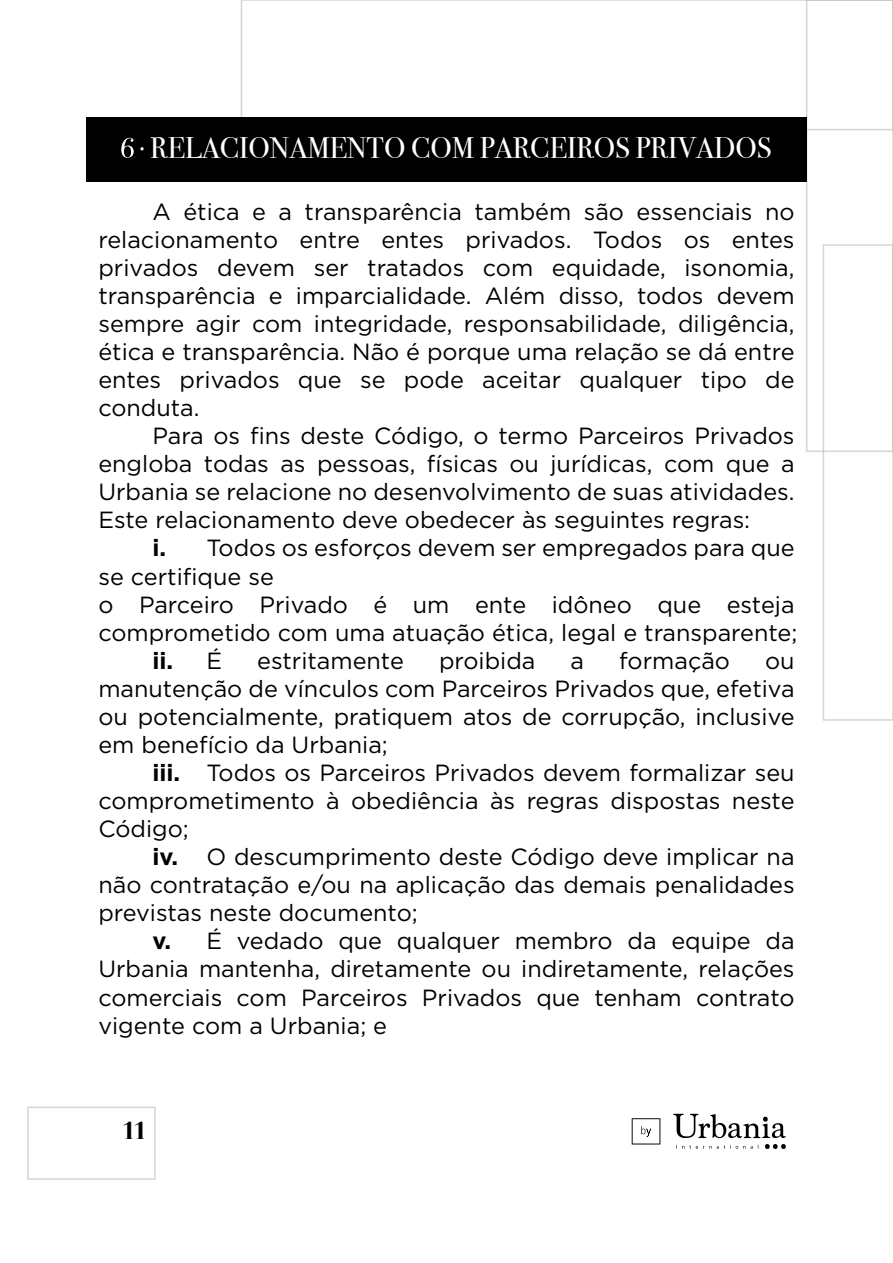
<style>
.page{position:relative;width:893px;height:1263px;background:#fff}
.page>*{position:absolute;margin:0;border:0;box-sizing:border-box;transform-origin:0 0}
.t1{font:29.7px "Bodoni Svty Two OSITCTT";color:#fff}
.t2{font:700 25.8px "Bodoni FLF";color:#000}
.t3{font:23.4px/28px "Gotham";color:#000;text-align:justify}
.t4{font:700 23.4px "Gotham";color:#000}
.s1{font-weight:700}
.s2{font-weight:400}
</style>
<div class="page">
<svg style="left:241px;top:0;width:565px;height:117px"></svg>
<svg style="left:27px;top:1106px;width:129px;height:74px"></svg>
<svg style="left:806px;top:0;width:87px;height:721px"></svg>
<svg style="left:632px;top:1118px;width:28px;height:26px"></svg>
<svg style="left:673px;top:1114px;width:113px;height:35px"></svg>
<div style="left:86px;top:117px;width:721px;height:65px;background:#000"></div>
<svg style="left:121px;top:138px;width:13px;height:20px"></svg>
<svg style="left:140px;top:147px;width:4px;height:3px"></svg>
<p class="t1" style="left:150px;top:131px;width:623px">RELACIONAMENTO COM PARCEIROS PRIVADOS</p>
<p class="t3" style="left:98px;top:197px;width:698px;text-indent:54px">A ética e a transparência também são essenciais no relacionamento entre entes privados. Todos os entes privados devem ser tratados com equidade, isonomia, transparência e imparcialidade. Além disso, todos devem sempre agir com integridade, responsabilidade, diligência, ética e transparência. Não é porque uma relação se dá entre entes privados que se pode aceitar qualquer tipo de conduta.</p>
<p class="t3" style="left:98px;top:421px;width:698px;text-indent:54px">Para os fins deste Código, o termo Parceiros Privados engloba todas as pessoas, físicas ou jurídicas, com que a Urbania se relacione no desenvolvimento de suas atividades.<br>Este relacionamento deve obedecer às seguintes regras:</p>
<p class="t3" style="left:152px;top:534px;width:644px"><span class="s1">i.</span> Todos os esforços devem ser empregados para que</p>
<p class="t3" style="left:98px;top:562px;width:177px">se certifique se</p>
<p class="t3" style="left:98px;top:590px;width:698px">o Parceiro Privado é um ente idôneo que esteja</p>
<p class="t3" style="left:98px;top:618px;width:700px">comprometido com uma atuação ética, legal e transparente;</p>
<p class="t4" style="left:152px;top:645px;width:71px">ii. <span class="s2">É</span></p>
<p class="t3" style="left:257px;top:646px;width:148px">estritamente</p>
<p class="t3" style="left:439px;top:646px;width:98px">proibida</p>
<p class="t3" style="left:571px;top:646px;width:15px">a</p>
<p class="t3" style="left:619px;top:646px;width:112px">formação</p>
<p class="t3" style="left:98px;top:646px;width:698px;text-indent:667px">ou manutenção de vínculos com Parceiros Privados que, efetiva ou potencialmente, pratiquem atos de corrupção, inclusive em benefício da Urbania;</p>
<p class="t3" style="left:98px;top:758px;width:698px;text-indent:54px"><span class="s1">iii.</span> Todos os Parceiros Privados devem formalizar seu comprometimento à obediência às regras dispostas neste Código;</p>
<p class="t3" style="left:98px;top:842px;width:698px;text-indent:54px"><span class="s1">iv.</span> O descumprimento deste Código deve implicar na não contratação e/ou na aplicação das demais penalidades previstas neste documento;</p>
<p class="t3" style="left:98px;top:926px;width:698px;text-indent:54px"><span class="s1">v.</span> É vedado que qualquer membro da equipe da Urbania mantenha, diretamente ou indiretamente, relações comerciais com Parceiros Privados que tenham contrato vigente com a Urbania; e</p>
<p class="t2" style="left:121px;top:1116px;width:28px">11</p>
</div>
